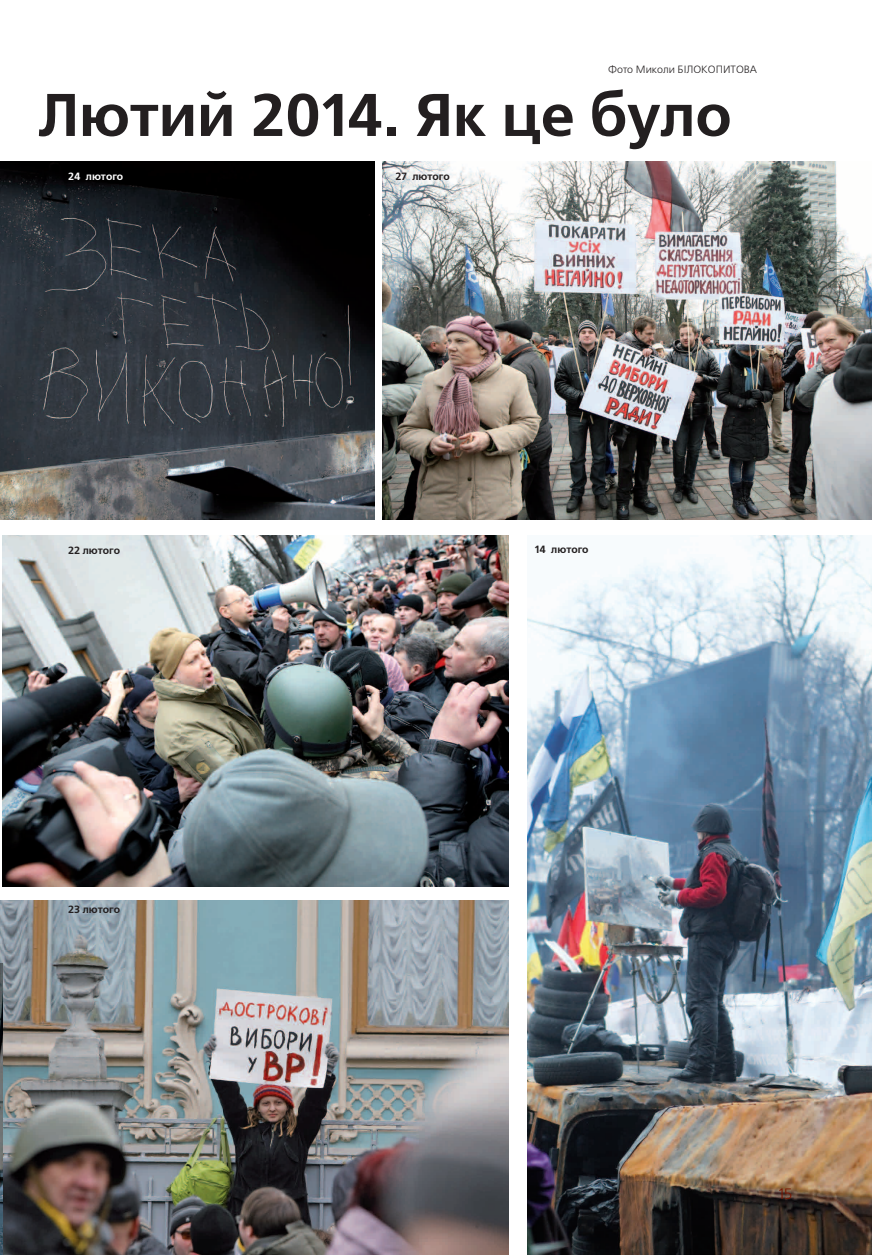
<style>
.page{position:relative;width:872px;height:1255px;background:#fff}
.page>*{position:absolute;margin:0;border:0;box-sizing:border-box;transform-origin:0 0}
.t1{font:700 60px "Free Set C";color:#231f20}
.foto{font:15px "Free Set C";color:#791500}
.foto-2{font:700 10.5px "Free Set C";color:#231f20}
.foto-3{font:10.5px "Free Set C";color:#231f20}
.foto-4{font:700 10.5px "Free Set C";color:#fff}
</style>
<div class="page">
<img style="left:383px;top:161px;width:489px;height:358px">
<img style="left:3px;top:536px;width:505px;height:350px">
<img style="left:0;top:161px;width:374px;height:358px">
<img style="left:527px;top:536px;width:345px;height:718px">
<img style="left:0;top:900px;width:508px;height:354px">
<img style="left:0;top:963px;width:2px;height:291px">
<p class="foto-3" style="left:608px;top:64px;width:150px">Фото Миколи БІЛОКОПИТОВА</p>
<p class="t1" style="left:38px;top:81px;width:695px">Лютий 2014. Як це було</p>
<p class="foto-4" style="left:68px;top:170px;width:57px">24 лютого</p>
<p class="foto-2" style="left:395px;top:170px;width:56px">27 лютого</p>
<p class="foto-2" style="left:68px;top:544px;width:54px">22 лютого</p>
<p class="foto-2" style="left:535px;top:543px;width:55px">14 лютого</p>
<p class="foto-2" style="left:68px;top:903px;width:54px">23 лютого</p>
<p class="foto" style="left:778px;top:1185px;width:15px">15</p>
</div>
